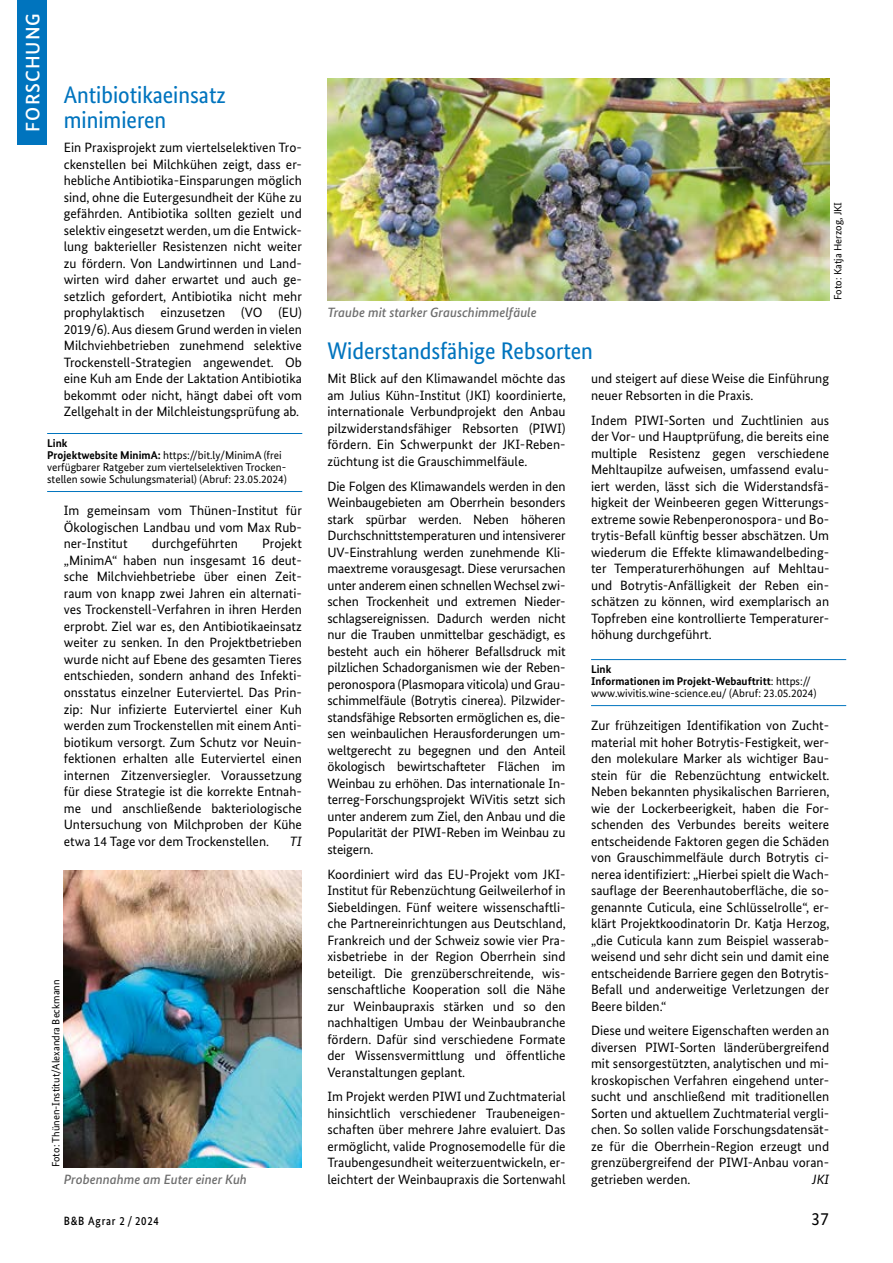
<style>
.page{position:relative;width:893px;height:1263px;background:#fff}
.page>*{position:absolute;margin:0;border:0;box-sizing:border-box;transform-origin:0 0}
.t1{font:24px/24.8px "Bundes Sans Cond";color:#0074be;scale:1.05 1}
.t2{font:500 19.5px "Bundes Sans";letter-spacing:.05em;color:#fff}
.t3{font:18px "Bundes Sans";color:#000}
.t4{font:13.5px/16.5px "Bundes Sans";color:#000;text-align:justify}
.t5{font:italic 500 13.5px "Bundes Sans";color:#6e6e6e}
.t6{font:italic 13.5px "Bundes Sans";color:#000}
.t7{font:500 12px "Bundes Sans";letter-spacing:.07em;color:#000;scale:.9 1}
.t8{font:11.25px/12px "Bundes Sans";color:#000}
.t9{font:10.5px "Bundes Sans";color:#000}
.s1{font-weight:700}
</style>
<div class="page">
<hr style="left:47px;top:433px;width:255px;height:1px;background:#0074be">
<hr style="left:47px;top:491px;width:255px;height:1px;background:#0074be">
<hr style="left:591px;top:659px;width:255px;height:1px;background:#0074be">
<hr style="left:591px;top:705px;width:255px;height:1px;background:#0074be">
<img style="left:64px;top:870px;width:238px;height:297px">
<img style="left:327px;top:79px;width:502px;height:222px">
<div style="left:17px;top:0;width:30px;height:145px;background:#0074be"></div>
<h2 class="t2" style="left:21px;top:132px;width:120px;rotate:-90deg">FORSCHUNG</h2>
<h1 class="t1" style="left:64px;top:82px;width:156px">Antibiotikaeinsatz minimieren</h1>
<p class="t4" style="left:64px;top:139px;width:240px">Ein Praxisprojekt zum viertelselektiven Tro&shy;ckenstellen bei Milchkühen zeigt, dass er&shy;hebliche Antibiotika-Einsparungen möglich sind, ohne die Eutergesundheit der Kühe zu gefährden. Antibiotika sollten gezielt und selektiv eingesetzt werden, um die Entwick&shy;lung bakterieller Resistenzen nicht weiter zu fördern. Von Landwirtinnen und Land&shy;wirten wird daher erwartet und auch ge&shy;setzlich gefordert, Antibiotika nicht mehr prophylaktisch einzusetzen (VO (EU)<br>2019/6). Aus diesem Grund werden in vielen Milchviehbetrieben zunehmend selektive Trockenstell-Strategien angewendet. Ob eine Kuh am Ende der Laktation Antibiotika bekommt oder nicht, hängt dabei oft vom Zellgehalt in der Milchleistungsprüfung ab.</p>
<p class="t9" style="left:832px;top:300px;width:99px;rotate:-90deg">Foto: Katja Herzog, JKI</p>
<p class="t5" style="left:327px;top:305px;width:211px">Traube mit starker Grauschimmelfäule</p>
<h1 class="t1" style="left:327px;top:338px;width:254px">Widerstandsfähige Rebsorten</h1>
<p class="t4" style="left:327px;top:370px;width:240px">Mit Blick auf den Klimawandel möchte das am Julius Kühn-Institut (JKI) koordinierte, internationale Verbundprojekt den Anbau pilzwiderstandsfähiger Rebsorten (PIWI) fördern. Ein Schwerpunkt der JKI-Reben&shy;züchtung ist die Grauschimmelfäule.</p>
<p class="t4" style="left:327px;top:478px;width:240px">Die Folgen des Klimawandels werden in den Weinbaugebieten am Oberrhein besonders stark spürbar werden. Neben höheren Durchschnittstemperaturen und intensiverer UV-Einstrahlung werden zunehmende Kli&shy;maextreme vorausgesagt. Diese verursachen unter anderem einen schnellen Wechsel zwi&shy;schen Trockenheit und extremen Nieder&shy;schlagsereignissen. Dadurch werden nicht nur die Trauben unmittelbar geschädigt, es besteht auch ein höherer Befallsdruck mit pilzlichen Schadorganismen wie der Reben&shy;peronospora (Plasmopara viticola) und Grau&shy;schimmelfäule (Botrytis cinerea). Pilzwider&shy;standsfähige Rebsorten ermöglichen es, die&shy;sen weinbaulichen Herausforderungen um&shy;weltgerecht zu begegnen und den Anteil ökologisch bewirtschafteter Flächen im Weinbau zu erhöhen. Das internationale In&shy;terreg-Forschungsprojekt WiVitis setzt sich unter anderem zum Ziel, den Anbau und die Popularität der PIWI-Reben im Weinbau zu steigern.</p>
<p class="t4" style="left:327px;top:865px;width:240px">Koordiniert wird das EU-Projekt vom JKI-Institut für Rebenzüchtung Geilweilerhof in Siebeldingen. Fünf weitere wissenschaftli&shy;che Partnereinrichtungen aus Deutschland, Frankreich und der Schweiz sowie vier Pra&shy;xisbetriebe in der Region Oberrhein sind beteiligt. Die grenzüberschreitende, wis&shy;senschaftliche Kooperation soll die Nähe zur Weinbaupraxis stärken und so den nachhaltigen Umbau der Weinbaubranche fördern. Dafür sind verschiedene Formate der Wissensvermittlung und öffentliche Veranstaltungen geplant.</p>
<p class="t4" style="left:327px;top:1088px;width:240px">Im Projekt werden PIWI und Zuchtmaterial hinsichtlich verschiedener Traubeneigen&shy;schaften über mehrere Jahre evaluiert. Das ermöglicht, valide Prognosemodelle für die Traubengesundheit weiterzuentwickeln, er&shy;leichtert der Weinbaupraxis die Sortenwahl</p>
<p class="t4" style="left:591px;top:370px;width:240px">und steigert auf diese Weise die Einführung neuer Rebsorten in die Praxis.</p>
<p class="t4" style="left:591px;top:412px;width:240px">Indem PIWI-Sorten und Zuchtlinien aus der Vor- und Hauptprüfung, die bereits eine multiple Resistenz gegen verschiedene Mehltaupilze aufweisen, umfassend evalu&shy;iert werden, lässt sich die Widerstandsfä&shy;higkeit der Weinbeeren gegen Witterungs&shy;extreme sowie Rebenperonospora- und Bo&shy;trytis-Befall künftig besser abschätzen. Um wiederum die Effekte klimawandelbeding&shy;ter Temperaturerhöhungen auf Mehltau&shy;und Botrytis-Anfälligkeit der Reben ein&shy;schätzen zu können, wird exemplarisch an Topfreben eine kontrollierte Temperaturer&shy;höhung durchgeführt.</p>
<p class="t8" style="left:47px;top:437px;width:241px"><span class="s1">Link<br>Projektwebsite MinimA:</span> https://bit.ly/MinimA (frei verfügbarer Ratgeber zum viertelselektiven Trocken&shy;stellen sowie Schulungsmaterial) (Abruf: 23.05.2024)</p>
<p class="t4" style="left:64px;top:502px;width:240px">Im gemeinsam vom Thünen-Institut für Ökologischen Landbau und vom Max Rub&shy;ner-Institut</p>
<p class="t4" style="left:152px;top:535px;width:87px">durchgeführten</p>
<p class="t4" style="left:64px;top:535px;width:240px;text-indent:198px">Projekt „MinimA“ haben nun insgesamt 16 deut&shy;sche Milchviehbetriebe über einen Zeit&shy;raum von knapp zwei Jahren ein alternati&shy;ves Trockenstell-Verfahren in ihren Herden erprobt. Ziel war es, den Antibiotikaeinsatz weiter zu senken. In den Projektbetrieben wurde nicht auf Ebene des gesamten Tieres entschieden, sondern anhand des Infekti&shy;onsstatus einzelner Euterviertel. Das Prin&shy;zip: Nur infizierte Euterviertel einer Kuh werden zum Trockenstellen mit einem Anti&shy;biotikum versorgt. Zum Schutz vor Neuin&shy;fektionen erhalten alle Euterviertel einen internen Zitzenversiegler. Voraussetzung für diese Strategie ist die korrekte Entnah&shy;me und anschließende bakteriologische Untersuchung von Milchproben der Kühe etwa 14 Tage vor dem Trockenstellen.</p>
<p class="t8" style="left:591px;top:663px;width:227px"><span class="s1">Link<br>Informationen im Projekt-Webauftritt</span>: https:// www.wivitis.wine-science.eu/ (Abruf: 23.05.2024)</p>
<p class="t4" style="left:591px;top:717px;width:240px">Zur frühzeitigen Identifikation von Zucht&shy;material mit hoher Botrytis-Festigkeit, wer&shy;den molekulare Marker als wichtiger Bau&shy;stein für die Rebenzüchtung entwickelt.<br>Neben bekannten physikalischen Barrieren, wie der Lockerbeerigkeit, haben die For&shy;schenden des Verbundes bereits weitere entscheidende Faktoren gegen die Schäden von Grauschimmelfäule durch Botrytis ci&shy;nerea identifiziert: „Hierbei spielt die Wach&shy;sauflage der Beerenhautoberfläche, die so&shy;genannte Cuticula, eine Schlüsselrolle“, er&shy;klärt Projektkoodinatorin Dr. Katja Herzog, „die Cuticula kann zum Beispiel wasserab&shy;weisend und sehr dicht sein und damit eine entscheidende Barriere gegen den Botrytis-Befall und anderweitige Verletzungen der Beere bilden.“</p>
<p class="t4" style="left:591px;top:1022px;width:240px">Diese und weitere Eigenschaften werden an diversen PIWI-Sorten länderübergreifend mit sensorgestützten, analytischen und mi&shy;kroskopischen Verfahren eingehend unter&shy;sucht und anschließend mit traditionellen Sorten und aktuellem Zuchtmaterial vergli&shy;chen. So sollen valide Forschungsdatensät&shy;ze für die Oberrhein-Region erzeugt und grenzübergreifend der PIWI-Anbau voran&shy;getrieben werden.</p>
<p class="t6" style="left:290px;top:833px;width:13px">TI</p>
<p class="t9" style="left:50px;top:1167px;width:189px;rotate:-90deg">Foto: Thünen-Institut/Alexandra Beckmann</p>
<p class="t5" style="left:64px;top:1171px;width:185px">Probennahme am Euter einer Kuh</p>
<p class="t7" style="left:64px;top:1213px;width:107px">B&amp;B Agrar 2 / 2024</p>
<h3 class="t3" style="left:811px;top:1208px;width:19px">37</h3>
<p class="t6" style="left:812px;top:1171px;width:18px">JKI</p>
</div>
